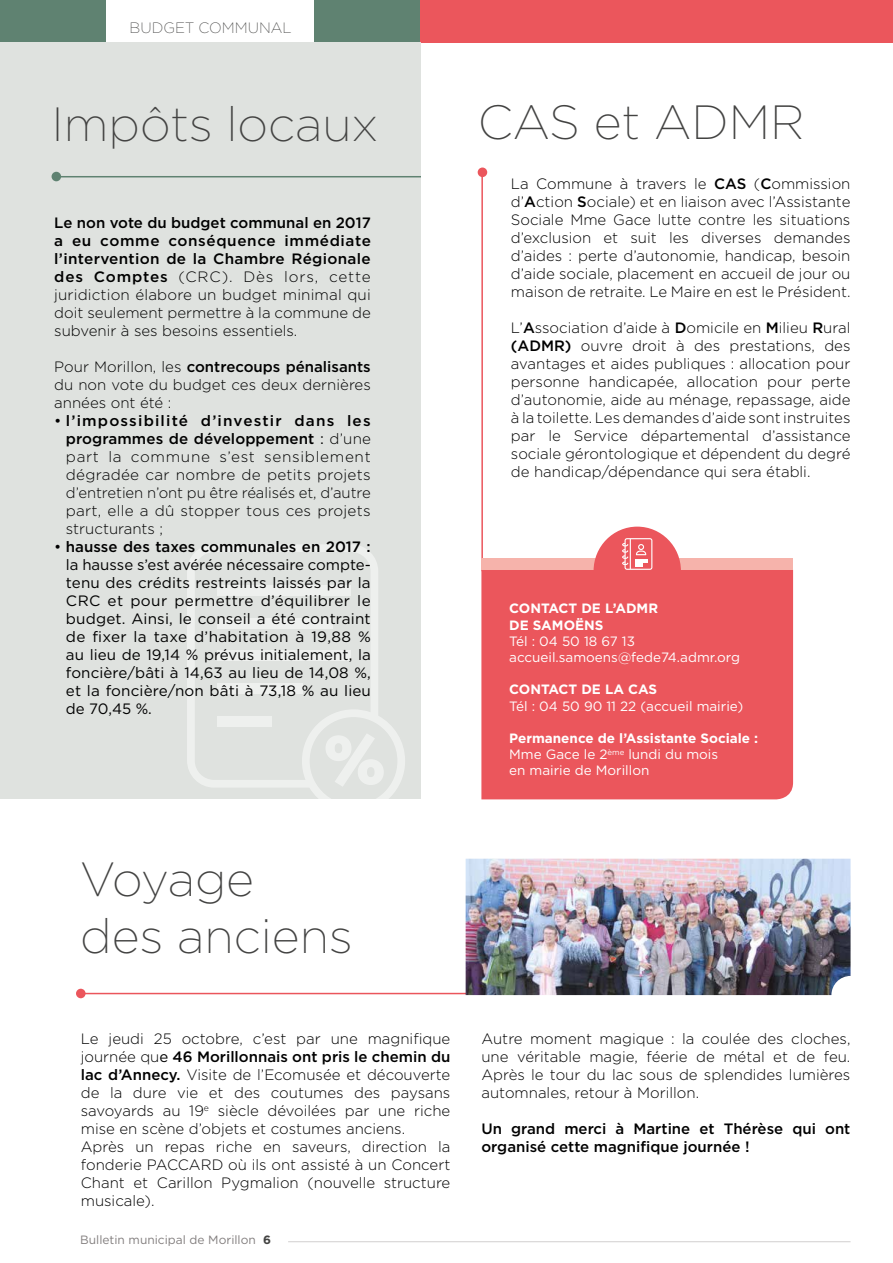
<style>
.page{position:relative;width:893px;height:1263px;background:#fff}
.page>*{position:absolute;margin:0;border:0;box-sizing:border-box;transform-origin:0 0}
.t1{font:200 48px/57.6px "Gotham";color:#434342}
.t2{font:300 15px/18px "Gotham";color:#000;text-align:justify}
.t3{font:15px/18px "Gotham";letter-spacing:.005em;color:#000;text-align:justify}
.t4{font:500 15px/18px "Gotham";color:#000}
.t5{font:200 15px "Gotham";color:#434342}
.t6{font:13.5px/16.2px "Gotham";color:#fff}
.t7{font:700 13.5px/16.2px "Gotham";color:#fff}
.t8{font:12px "Gotham";color:#827e7e}
.s1{font-weight:500}
.s2{font-weight:400}
.s3{font-weight:700}
.s4{font-weight:700;color:#434342}
</style>
<div class="page">
<div style="left:0;top:0;width:421px;height:43px;background:#5f8271"></div>
<div style="left:421px;top:0;width:472px;height:43px;background:#eb565c"></div>
<hr style="left:481px;top:173px;width:2px;height:398px;background:#eb565c">
<div style="left:478px;top:168px;width:9px;height:9px;background:#eb565c;border-radius:50%"></div>
<div style="left:481px;top:570px;width:312px;height:229px;background:#eb565c"></div>
<div style="left:481px;top:558px;width:312px;height:12px;background:#f6b3ab"></div>
<svg style="left:594px;top:527px;width:87px;height:44px"></svg>
<hr style="left:288px;top:1241px;width:562px;height:1px;background:#d1cfcf">
<div style="left:76px;top:989px;width:10px;height:9px;background:#eb565c;border-radius:50%"></div>
<hr style="left:81px;top:993px;width:447px;height:1px;background:#eb565c">
<img style="left:466px;top:859px;width:384px;height:136px">
<div style="left:106px;top:0;width:208px;height:88px;background:#fff"></div>
<div style="left:0;top:43px;width:421px;height:756px;background:#dfe2df"></div>
<svg style="left:187px;top:545px;width:218px;height:254px"></svg>
<svg style="left:325px;top:733px;width:59px;height:54px"></svg>
<hr style="left:54px;top:176px;width:367px;height:1px;background:#5f8271">
<div style="left:52px;top:172px;width:9px;height:9px;background:#5f8271;border-radius:50%"></div>
<p class="t5" style="left:130px;top:18px;width:163px">BUDGET COMMUNAL</p>
<h1 class="t1" style="left:52px;top:94px;width:328px">Impôts locaux</h1>
<p class="t2" style="left:54px;top:214px;width:318px"><span class="s1">Le non vote du budget communal en 2017 a eu comme conséquence immédiate l’intervention de la Chambre Régionale des Comptes</span> (CRC). Dès lors, cette juridiction élabore un budget minimal qui doit seulement permettre à la commune de subvenir à ses besoins essentiels.</p>
<p class="t2" style="left:54px;top:358px;width:318px">Pour Morillon, les <span class="s1">contrecoups pénalisants </span>du non vote du budget ces deux dernières années ont été :</p>
<p class="t2" style="left:66px;top:412px;width:306px;text-indent:-12px"><span class="s2">•</span> <span class="s1">l’impossibilité d’investir dans les programmes de développement</span> <span class="s2">:</span> d’une part la commune s’est sensiblement dégradée car nombre de petits projets d’entretien n’ont pu être réalisés et, d’autre part, elle a dû stopper tous ces projets structurants ;</p>
<p class="t3" style="left:66px;top:538px;width:307px;text-indent:-12px">• <span class="s1">hausse des taxes communales en 2017 : </span>la hausse s’est avérée nécessaire compte&shy;tenu des crédits restreints laissés par la CRC et pour permettre d’équilibrer le budget. Ainsi, le conseil a été contraint de fixer la taxe d’habitation à 19,88 % au lieu de 19,14 % prévus initialement, la foncière/bâti à 14,63 au lieu de 14,08 %, et la foncière/non bâti à 73,18 % au lieu de 70,45 %.</p>
<h1 class="t1" style="left:80px;top:848px;width:274px">Voyage<br>des anciens</h1>
<h1 class="t1" style="left:478px;top:92px;width:329px">CAS et ADMR</h1>
<p class="t2" style="left:511px;top:174px;width:341px">La Commune à travers le <span class="s1">CAS</span> (<span class="s1">C</span>ommission d’<span class="s1">A</span>ction <span class="s1">S</span>ociale) et en liaison avec l’Assistante Sociale Mme Gace lutte contre les situations d’exclusion et suit les diverses demandes d’aides : perte d’autonomie, handicap, besoin d’aide sociale, placement en accueil de jour ou maison de retraite. Le Maire en est le Président.</p>
<p class="t2" style="left:511px;top:318px;width:341px">L’<span class="s1">A</span>ssociation d’aide à <span class="s1">D</span>omicile en <span class="s1">M</span>ilieu <span class="s1">R</span>ural <span class="s1">(ADMR)</span> ouvre droit à des prestations, des avantages et aides publiques : allocation pour personne handicapée, allocation pour perte d’autonomie, aide au ménage, repassage, aide à la toilette. Les demandes d’aide sont instruites par le Service départemental d’assistance sociale gérontologique et dépendent du degré de handicap/dépendance qui sera établi.</p>
<p class="t7" style="left:509px;top:600px;width:150px">CONTACT DE L’ADMR<br>DE SAMOËNS</p>
<p class="t6" style="left:509px;top:632px;width:232px">Tél : 04 50 18 67 13 accueil.samoens@fede74.admr.org</p>
<p class="t7" style="left:509px;top:681px;width:150px">CONTACT DE LA CAS</p>
<p class="t6" style="left:509px;top:697px;width:236px">Tél : 04 50 90 11 22 (accueil mairie)</p>
<p class="t6" style="left:509px;top:730px;width:250px"><span class="s3">Permanence de l’Assistante Sociale :<br></span>Mme Gace le 2<sup>ème</sup> lundi du mois<br>en mairie de Morillon</p>
<p class="t2" style="left:81px;top:1029px;width:371px;text-align:left">Le jeudi 25 octobre, c’est par une magnifique journée qu<span class="s2">e</span> <span class="s1">46 Morillonnais ont pris le chemin du lac d’Annecy.</span> Visite de l’Ecomusée et découverte de la dure vie et des coutumes des paysans savoyards au 19<sup>e</sup> siècle dévoilées par une riche mise en scène d’objets et costumes anciens.<br>Après un repas riche en saveurs, direction la fonderie PACCARD où ils ont assisté à un Concert Chant et Carillon Pygmalion (nouvelle structure musicale).</p>
<p class="t2" style="left:481px;top:1029px;width:370px">Autre moment magique : la coulée des cloches, une véritable magie, féerie de métal et de feu.<br>Après le tour du lac sous de splendides lumières automnales, retour à Morillon.</p>
<p class="t4" style="left:481px;top:1119px;width:371px">Un grand merci à Martine et Thérèse qui ont organisé cette magnifique journée !</p>
<p class="t8" style="left:80px;top:1232px;width:192px">Bulletin municipal de Morillon <span class="s4">6</span></p>
</div>
